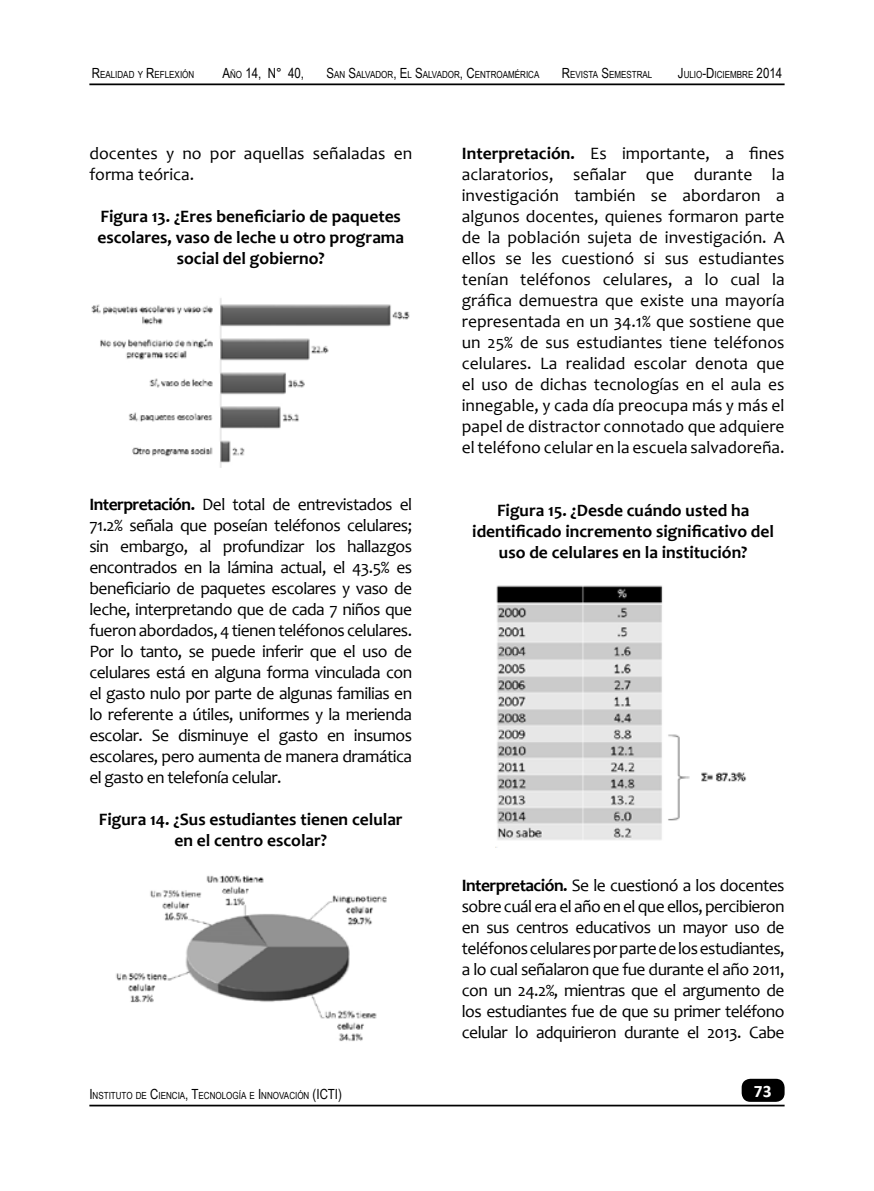
<style>
.page{position:relative;width:874px;height:1191px;background:#fff}
.page>*{position:absolute;margin:0;border:0;box-sizing:border-box;transform-origin:0 0}
.t1{font:17.5px/21px "Candara";letter-spacing:-.03em;color:#000;text-align:justify}
.t2{font:700 17.5px/21px "Candara";color:#000;text-align:center}
.t3{font:17.5px/21px "Candara";color:#000}
.t4{font:700 17.5px "Calibri";color:#fff}
.t5{font:14px "Arial Narrow";color:#000}
.t6{font:9.8px "Arial Narrow";color:#000}
.s1{font-size:14px}
.s2{font-size:9.8px}
.s3{font-weight:700}
</style>
<div class="page">
<hr style="left:89px;top:83px;width:695px;height:2px;background:#000">
<hr style="left:89px;top:1104px;width:695px;height:2px;background:#000">
<div style="left:741px;top:1078px;width:43px;height:23px;background:#000;border-radius:9px"></div>
<img style="left:496px;top:585px;width:251px;height:255px">
<img style="left:91px;top:298px;width:319px;height:170px">
<img style="left:116px;top:875px;width:270px;height:166px">
<p class="t6" style="left:92px;top:67px;width:104px"><span class="s1">R</span>EALIDAD Y <span class="s1">R</span>EFLEXIÓN</p>
<p class="t5" style="left:222px;top:63px;width:83px">A<span class="s2">ÑO</span> 14, N° 40,</p>
<p class="t6" style="left:326px;top:67px;width:214px"><span class="s1">S</span>AN <span class="s1">S</span>ALVADOR<span class="s1">, E</span> L <span class="s1">S</span>ALVADOR<span class="s1">, C</span>ENTROAMÉRICA</p>
<p class="t6" style="left:561px;top:67px;width:92px"><span class="s1">R</span>EVISTA <span class="s1">S</span>EMESTRAL</p>
<p class="t6" style="left:677px;top:67px;width:106px"><span class="s1">J</span>ULIO<span class="s1">-D</span>ICIEMBRE <span class="s1">2014</span></p>
<p class="t3" style="left:89px;top:142px;width:324px">docentes y no por aquellas señaladas en forma teórica.</p>
<p class="t2" style="left:97px;top:205px;width:308px">Figura 13. ¿Eres beneficiario de paquetes escolares, vaso de leche u otro programa social del gobierno?</p>
<p class="t1" style="left:89px;top:493px;width:324px"><span class="s3">Interpretación.</span> Del total de entrevistados el 71.2% señala que poseían teléfonos celulares; sin embargo, al profundizar los hallazgos encontrados en la lámina actual, el 43.5% es beneficiario de paquetes escolares y vaso de leche, interpretando que de cada 7 niños que fueron abordados, 4 tienen teléfonos celulares.<br>Por lo tanto, se puede inferir que el uso de celulares está en alguna forma vinculada con el gasto nulo por parte de algunas familias en lo referente a útiles, uniformes y la merienda escolar. Se disminuye el gasto en insumos escolares, pero aumenta de manera dramática el gasto en telefonía celular.</p>
<p class="t2" style="left:99px;top:808px;width:305px">Figura 14. ¿Sus estudiantes tienen celular en el centro escolar?</p>
<p class="t1" style="left:461px;top:142px;width:324px"><span class="s3">Interpretación.</span> Es importante, a fines aclaratorios, señalar que durante la investigación también se abordaron a algunos docentes, quienes formaron parte de la población sujeta de investigación. A ellos se les cuestionó si sus estudiantes tenían teléfonos celulares, a lo cual la gráfica demuestra que existe una mayoría representada en un 34.1% que sostiene que un 25% de sus estudiantes tiene teléfonos celulares. La realidad escolar denota que el uso de dichas tecnologías en el aula es innegable, y cada día preocupa más y más el papel de distractor connotado que adquiere el teléfono celular en la escuela salvadoreña.</p>
<p class="t2" style="left:472px;top:499px;width:303px">Figura 15. ¿Desde cuándo usted ha identificado incremento significativo del uso de celulares en la institución?</p>
<p class="t1" style="left:461px;top:874px;width:324px"><span class="s3">Interpretación.</span> Se le cuestionó a los docentes sobre cuál era el año en el que ellos, percibieron en sus centros educativos un mayor uso de teléfonos celulares por parte de los estudiantes, a lo cual señalaron que fue durante el año 2011, con un 24.2%, mientras que el argumento de los estudiantes fue de que su primer teléfono celular lo adquirieron durante el 2013. Cabe</p>
<p class="t6" style="left:89px;top:1088px;width:254px"><span class="s1">I</span> NSTITUTO DE <span class="s1">C</span>IENCIA<span class="s1">, T</span>ECNOLOGÍA E <span class="s1">I</span> NNOVACIÓN <span class="s1">(ICTI)</span></p>
<p class="t4" style="left:753px;top:1079px;width:19px">73</p>
</div>
